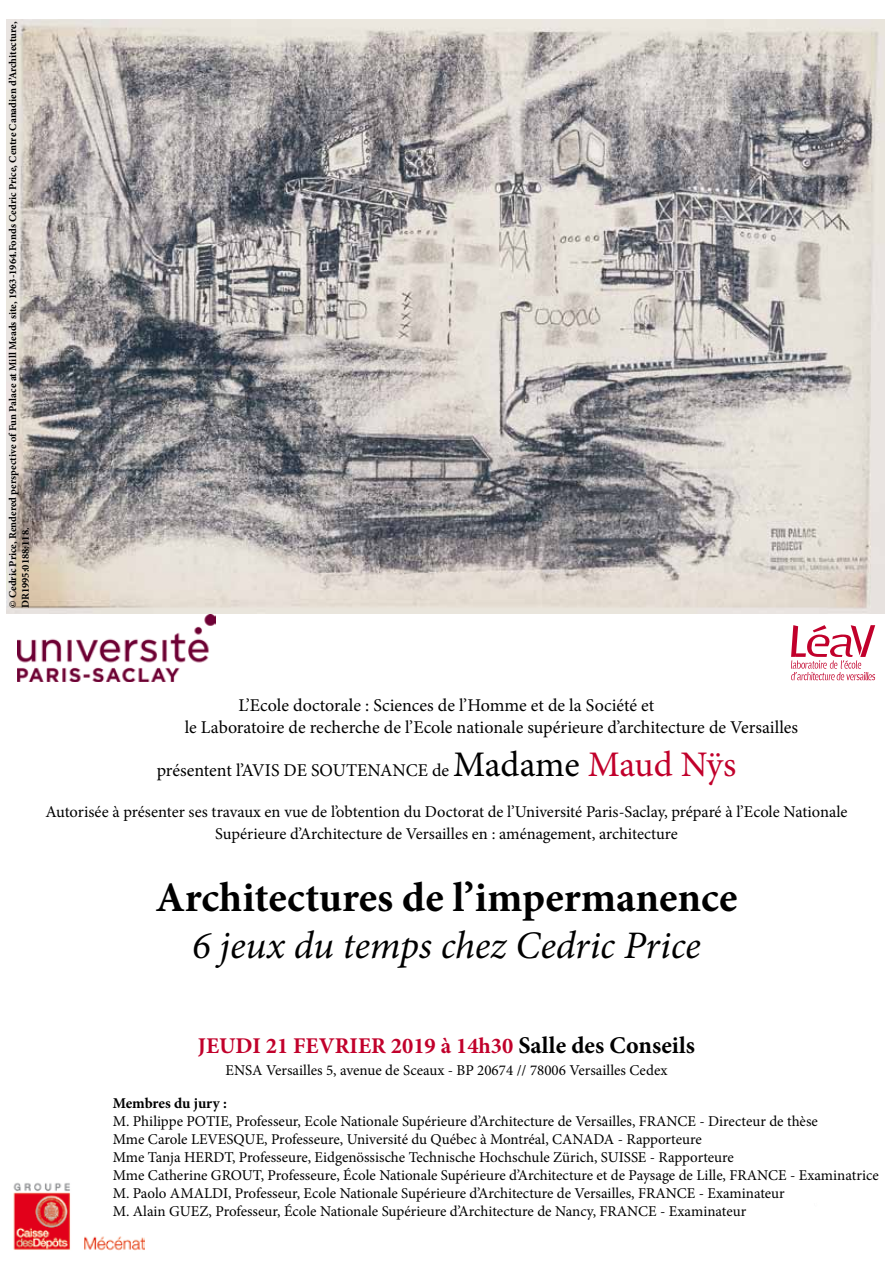
<style>
.page{position:relative;width:893px;height:1263px;background:#fff}
.page>*{position:absolute;margin:0;border:0;box-sizing:border-box;transform-origin:0 0}
.t1{font:700 42px "Minion Pro";color:#000}
.t2{font:italic 39px "Minion Pro";letter-spacing:-.005em;color:#000}
.t3{font:700 22.5px "Minion Pro";color:#c1002b}
.t4{font:18px/21.6px "Minion Pro";color:#000}
.t5{font:16.5px/21.6px "Minion Pro";letter-spacing:-.005em;color:#000;text-align:center}
.t6{font:15px/18px "Minion Pro";color:#000}
.t7{font:700 15px "Minion Pro";letter-spacing:-.005em;color:#000}
.t8{font:700 10.5px/12.6px "Minion Pro";color:#000}
.s1{font-size:36px}
.s2{font-size:36px;color:#c1002b}
.s3{font-size:24px;color:#000}
</style>
<div class="page">
<img style="left:7px;top:20px;width:877px;height:594px">
<svg style="left:791px;top:625px;width:84px;height:55px"></svg>
<svg style="left:796px;top:653px;width:10px;height:4px"></svg>
<img style="left:17px;top:614px;width:199px;height:68px">
<img style="left:13px;top:1182px;width:132px;height:69px">
<p class="t8" style="left:6px;top:608px;width:588px;rotate:-90deg">© Cedric Price, Rendered perspective of Fun Palace at Mill Meads site, 1963-1964.Fonds Cedric Price, Centre Canadien d’Architecture,<br>DR1995:0188:118.</p>
<p class="t4" style="left:185px;top:695px;width:615px;text-indent:54px">L’Ecole doctorale : Sciences de l’Homme et de la Société et<br>le Laboratoire de recherche de l’Ecole nationale supérieure d’architecture de Versailles</p>
<p class="t4" style="left:157px;top:759px;width:581px">présentent l’AVIS DE SOUTENANCE de <span class="s1">Madame</span> <span class="s2">Maud Nÿs</span></p>
<p class="t5" style="left:45px;top:801px;width:804px">Autorisée à présenter ses travaux en vue de l’obtention du Doctorat de l’Université Paris-Saclay, préparé à l’Ecole Nationale<br>Supérieure d’Architecture de Versailles en : aménagement, architecture</p>
<h1 class="t1" style="left:156px;top:868px;width:583px">Architectures de l’impermanence</h1>
<h2 class="t2" style="left:192px;top:919px;width:510px">6 jeux du temps chez Cedric Price</h2>
<h3 class="t3" style="left:198px;top:1030px;width:499px">JEUDI 21 FEVRIER 2019 à 14h30 <span class="s3">Salle des Conseils</span></h3>
<p class="t6" style="left:226px;top:1061px;width:443px">ENSA Versailles 5, avenue de Sceaux - BP 20674 // 78006 Versailles Cedex</p>
<p class="t7" style="left:113px;top:1093px;width:116px">Membres du jury :</p>
<p class="t6" style="left:113px;top:1112px;width:768px">M. Philippe POTIE, Professeur, Ecole Nationale Supérieure d’Architecture de Versailles, FRANCE - Directeur de thèse<br>Mme Carole LEVESQUE, Professeure, Université du Québec à Montréal, CANADA - Rapporteure<br>Mme Tanja HERDT, Professeure, Eidgenössische Technische Hochschule Zürich, SUISSE - Rapporteure<br>Mme Catherine GROUT, Professeure, École Nationale Supérieure d’Architecture et de Paysage de Lille, FRANCE - Examinatrice M. Paolo AMALDI, Professeur, Ecole Nationale Supérieure d’Architecture de Versailles, FRANCE - Examinateur<br>M. Alain GUEZ, Professeur, École Nationale Supérieure d’Architecture de Nancy, FRANCE - Examinateur</p>
</div>
